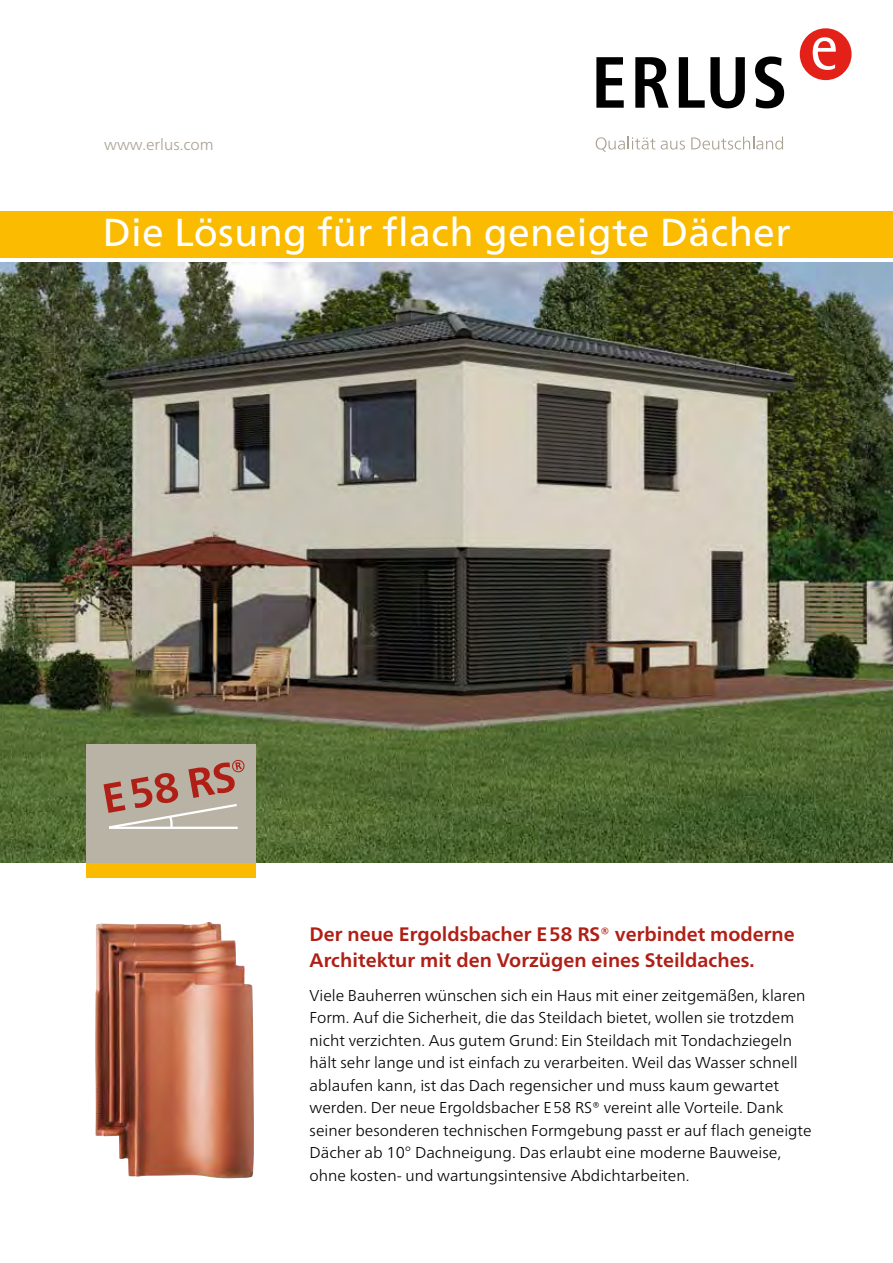
<style>
.page{position:relative;width:893px;height:1263px;background:#fff}
.page>*{position:absolute;margin:0;border:0;box-sizing:border-box;transform-origin:0 0}
.t1{font:39px "Frutiger Neue LT Pro";letter-spacing:.01em;color:#fff}
.t2{font:700 19.5px/25.5px "Frutiger Neue LT Pro";color:#b01f16}
.t3{font:300 15.75px/22.5px "Frutiger Neue LT Pro";color:#000}
.t4{font:300 15.75px "Frutiger Neue LT Pro";color:#a9a192}
</style>
<div class="page">
<img style="left:0;top:262px;width:893px;height:601px">
<div style="left:800px;top:28px;width:52px;height:52px;background:#e32119;border-radius:50%"></div>
<svg style="left:813px;top:37px;width:23px;height:33px"></svg>
<svg style="left:596px;top:57px;width:28px;height:51px"></svg>
<svg style="left:635px;top:57px;width:34px;height:51px"></svg>
<svg style="left:679px;top:57px;width:66px;height:51px"></svg>
<svg style="left:755px;top:56px;width:29px;height:52px"></svg>
<svg style="left:596px;top:136px;width:59px;height:16px"></svg>
<svg style="left:661px;top:141px;width:24px;height:9px"></svg>
<svg style="left:691px;top:136px;width:92px;height:14px"></svg>
<img style="left:95px;top:922px;width:159px;height:256px">
<div style="left:86px;top:744px;width:170px;height:119px;background:#b9b3a5"></div>
<svg style="left:104px;top:759px;width:141px;height:70px"></svg>
<div style="left:97px;top:822px;width:11px;height:11px;background:#b9b3a5"></div>
<div style="left:86px;top:863px;width:170px;height:14px;background:#fabb00"></div>
<div style="left:0;top:212px;width:893px;height:46px;background:#fabb00"></div>
<p class="t4" style="left:104px;top:135px;width:111px">www.erlus.com</p>
<h1 class="t1" style="left:102px;top:208px;width:690px">Die Lösung für flach geneigte Dächer</h1>
<p class="t2" style="left:310px;top:921px;width:487px">Der neue Ergoldsbacher E58 RS® verbindet moderne<br>Architektur mit den Vorzügen eines Steildaches.</p>
<p class="t3" style="left:310px;top:984px;width:504px">Viele Bauherren wünschen sich ein Haus mit einer zeitgemäßen, klaren Form. Auf die Sicherheit, die das Steildach bietet, wollen sie trotzdem nicht verzichten. Aus gutem Grund: Ein Steildach mit Tondachziegeln hält sehr lange und ist einfach zu verarbeiten. Weil das Wasser schnell ablaufen kann, ist das Dach regen sicher und muss kaum gewartet werden. Der neue Ergoldsbacher E58 RS® vereint alle Vorteile. Dank seiner besonderen tech nischen Formgebung passt er auf flach geneigte Dächer ab 10° Dachneigung. Das erlaubt eine moderne Bauweise, ohne kosten- und wartungs intensive Abdichtarbeiten.</p>
</div>
